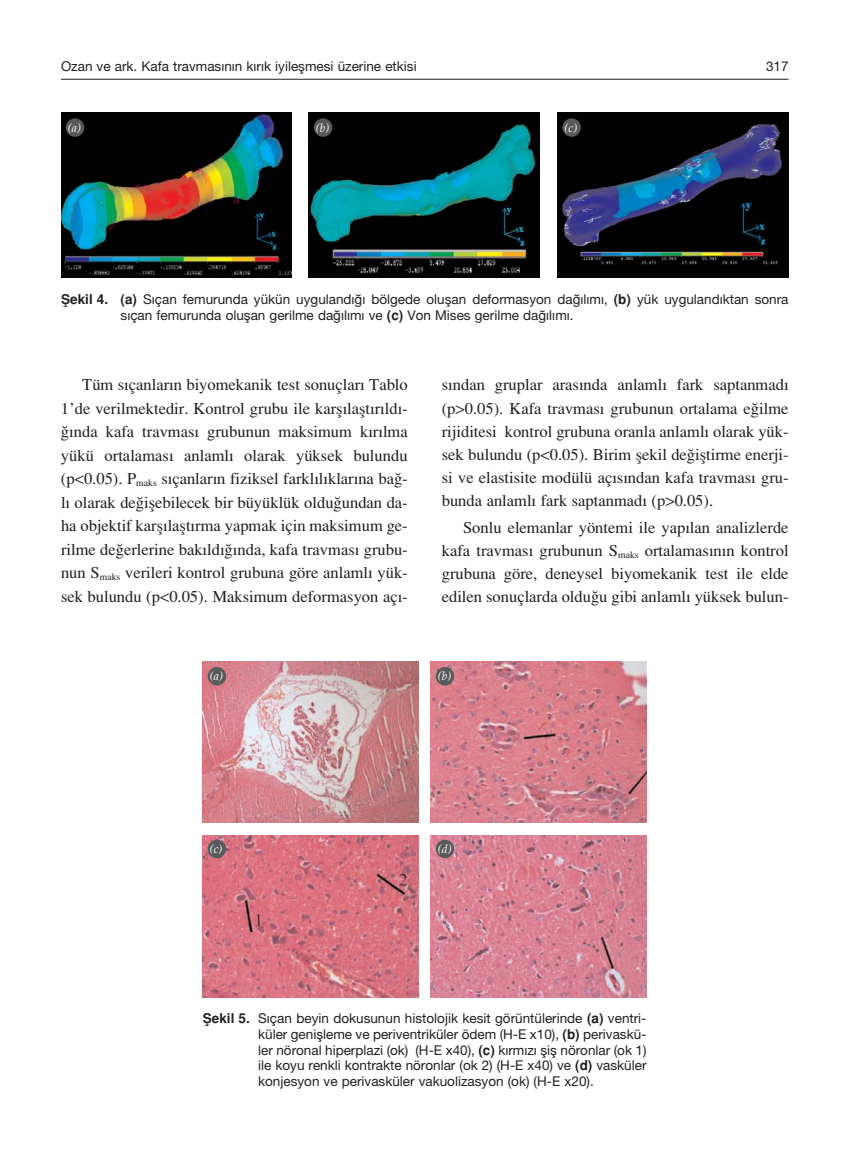
<style>
.page{position:relative;width:851px;height:1149px;background:#fff}
.page>*{position:absolute;margin:0;border:0;box-sizing:border-box;transform-origin:0 0}
.t1{font:16.5px/23.4px "Times";color:#231f20;text-align:justify}
.t2{font:13.5px/15.8px "Helvetica T";color:#231f20}
.t3{font:12px "Palatino Italic Turk";color:#fff}
.s1{font-family:"Helvetica";font-weight:700}
</style>
<div class="page">
<hr style="left:61px;top:79px;width:727px;height:1px;background:#231f20">
<img style="left:61px;top:113px;width:231px;height:164px">
<img style="left:309px;top:113px;width:230px;height:164px">
<img style="left:557px;top:113px;width:231px;height:164px">
<div style="left:66px;top:118px;width:18px;height:19px;background:#58595b;border-radius:50%"></div>
<div style="left:314px;top:118px;width:18px;height:19px;background:#58595b;border-radius:50%"></div>
<div style="left:562px;top:118px;width:19px;height:19px;background:#58595b;border-radius:50%"></div>
<img style="left:203px;top:661px;width:216px;height:161px">
<img style="left:430px;top:661px;width:216px;height:161px">
<img style="left:203px;top:835px;width:216px;height:161px">
<img style="left:430px;top:835px;width:216px;height:161px">
<div style="left:208px;top:666px;width:18px;height:19px;background:#58595b;border-radius:50%"></div>
<div style="left:435px;top:666px;width:19px;height:19px;background:#58595b;border-radius:50%"></div>
<div style="left:208px;top:839px;width:18px;height:18px;background:#58595b;border-radius:50%"></div>
<div style="left:435px;top:839px;width:19px;height:18px;background:#58595b;border-radius:50%"></div>
<p class="t2" style="left:61px;top:59px;width:357px">Ozan ve ark. Kafa travmas›n›n k›r›k iyileflmesi üzerine etkisi</p>
<p class="t2" style="left:766px;top:59px;width:24px">317</p>
<p class="t3" style="left:68px;top:123px;width:15px">(a)</p>
<p class="t3" style="left:316px;top:123px;width:15px">(b)</p>
<p class="t3" style="left:564px;top:123px;width:14px">(c)</p>
<p class="t2" style="left:120px;top:292px;width:669px;text-indent:-59px"><span class="s1">fiekil 4. (a)</span> S›çan femurunda yükün uyguland›¤› bölgede oluflan deformasyon da¤›l›m›, <span class="s1">(b)</span> yük uyguland›ktan sonra s›çan femurunda oluflan gerilme da¤›l›m› ve <span class="s1">(c)</span> Von Mises gerilme da¤›l›m›.</p>
<p class="t1" style="left:61px;top:375px;width:348px;text-indent:21px">Tüm s›çanlar›n biyomekanik test sonuçlar› Tablo 1’de verilmektedir. Kontrol grubu ile karfl›laflt›r›ld›- ¤›nda kafa travmas› grubunun maksimum k›r›lma yükü ortalamas› anlaml› olarak yüksek bulundu (p&lt;0.05). P<sub>maks</sub> s›çanlar›n fiziksel farkl›l›klar›na ba¤- l› olarak de¤iflebilecek bir büyüklük oldu¤undan da&shy;ha objektif karfl›laflt›rma yapmak için maksimum ge&shy;rilme de¤erlerine bak›ld›¤›nda, kafa travmas› grubu&shy;nun S<sub>maks</sub> verileri kontrol grubuna göre anlaml› yük&shy;sek bulundu (p&lt;0.05). Maksimum deformasyon aç›-</p>
<p class="t1" style="left:442px;top:375px;width:348px">s›ndan gruplar aras›nda anlaml› fark saptanmad› (p&gt;0.05). Kafa travmas› grubunun ortalama e¤ilme rijiditesi kontrol grubuna oranla anlaml› olarak yük&shy;sek bulundu (p&lt;0.05). Birim flekil de¤ifltirme enerji&shy;si ve elastisite modülü aç›s›ndan kafa travmas› gru&shy;bunda anlaml› fark saptanmad› (p&gt;0.05).</p>
<p class="t1" style="left:442px;top:517px;width:348px;line-height:22.8px;text-indent:21px">Sonlu elemanlar yöntemi ile yap›lan analizlerde kafa travmas› grubunun S<sub>maks</sub> ortalamas›n›n kontrol grubuna göre, deneysel biyomekanik test ile elde edilen sonuçlarda oldu¤u gibi anlaml› yüksek bulun-</p>
<p class="t3" style="left:210px;top:671px;width:15px">(a)</p>
<p class="t3" style="left:437px;top:671px;width:15px">(b)</p>
<p class="t3" style="left:210px;top:843px;width:14px">(c)</p>
<p class="t3" style="left:437px;top:843px;width:15px">(d)</p>
<p class="t2" style="left:258px;top:1011px;width:390px;text-align:justify;text-indent:-55px"><span class="s1">fiekil 5.</span> S›çan beyin dokusunun histolojik kesit görüntülerinde <span class="s1">(a)</span> ventri&shy;küler geniflleme ve periventriküler ödem (H-E x10), <span class="s1">(b)</span> perivaskü&shy;ler nöronal hiperplazi (ok) (H-E x40), <span class="s1">(c)</span> k›rm›z› flifl nöronlar (ok 1) ile koyu renkli kontrakte nöronlar (ok 2) (H-E x40) ve <span class="s1">(d)</span> vasküler konjesyon ve perivasküler vakuolizasyon (ok) (H-E x20).</p>
</div>
